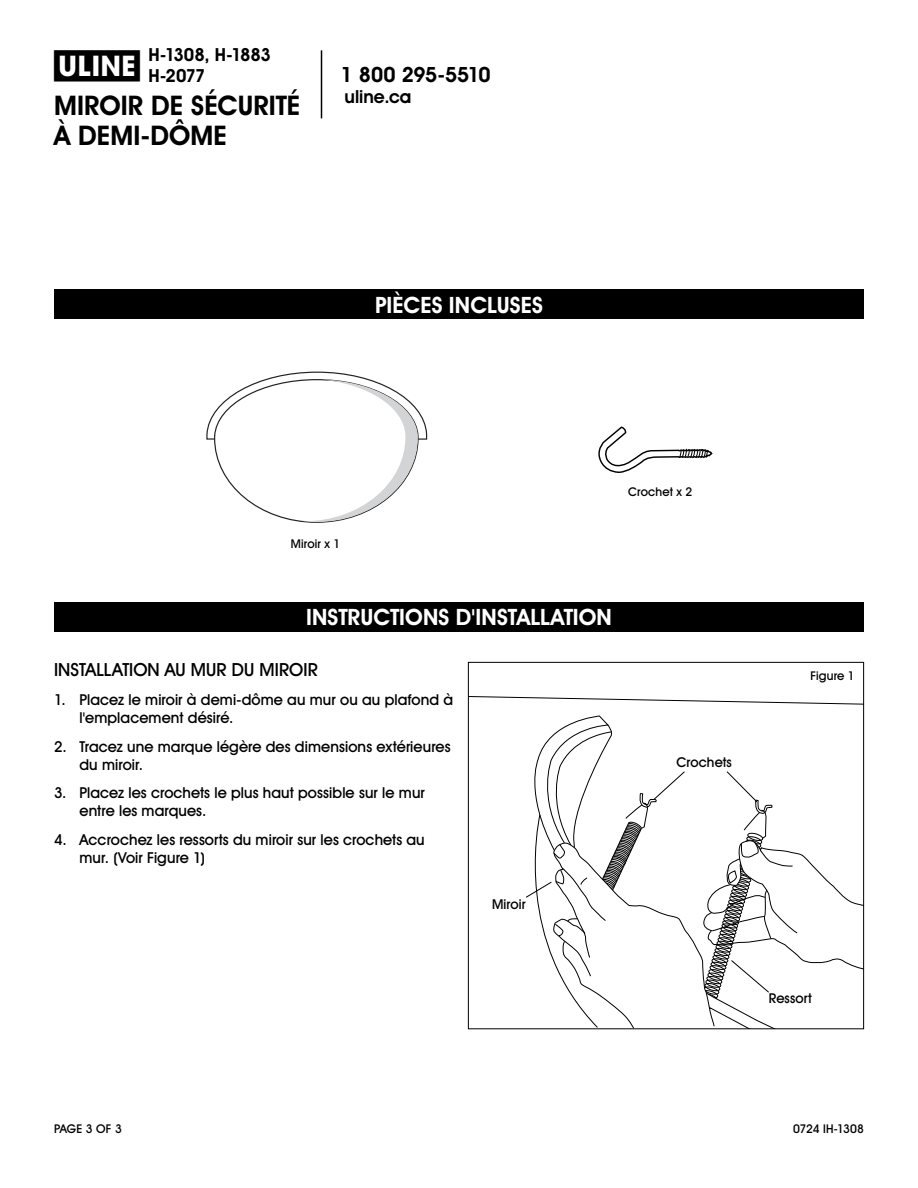
<style>
.page{position:relative;width:918px;height:1188px;background:#fff}
.page>*{position:absolute;margin:0;border:0;box-sizing:border-box;transform-origin:0 0}
.t1{font:700 28.5px "Uline Two Knine";color:#000}
.t2{font:700 27px/30px "Uline Two Knine";letter-spacing:.005em;color:#000}
.t3{font:700 22.5px "Uline Two Knine";color:#fff}
.t4{font:700 21px "Uline Two Knine";letter-spacing:-.02em;color:#000}
.t5{font:18px "Uline Two Knine";letter-spacing:.005em;color:#000}
.t6{font:700 18px/21px "Uline Two Knine";letter-spacing:-.03em;color:#000}
.t7{font:700 18px "Uline Two Knine";letter-spacing:-.005em;color:#000}
.t8{font:15px/18px "Uline Two Knine";letter-spacing:.005em;color:#000}
.t9{font:13.5px "Uline Two Knine";letter-spacing:.01em;color:#000}
.t10{font:12px "Uline Two Knine";letter-spacing:.01em;color:#000}
.t11{font:12px "Uline Two Knine";letter-spacing:-.01em;color:#000}
</style>
<div class="page">
<hr style="left:321px;top:50px;width:1px;height:68px;background:#000">
<div style="left:54px;top:289px;width:810px;height:30px;background:#000"></div>
<div style="left:54px;top:602px;width:810px;height:30px;background:#000"></div>
<svg style="left:206px;top:371px;width:222px;height:152px"></svg>
<svg style="left:598px;top:426px;width:115px;height:47px"></svg>
<svg style="left:470px;top:696px;width:392px;height:9px"></svg>
<svg style="left:516px;top:715px;width:348px;height:314px"></svg>
<h1 class="t1" style="left:54px;top:49px;width:87px">π</h1>
<p class="t6" style="left:148px;top:44px;width:124px">H-1308, H-1883<br>H-2077</p>
<h2 class="t2" style="left:54px;top:90px;width:248px">MIROIR DE SÉCURITÉ<br>À DEMI-DÔME</h2>
<h3 class="t4" style="left:341px;top:62px;width:152px">1 800 295-5510</h3>
<p class="t7" style="left:345px;top:86px;width:68px">uline.ca</p>
<h3 class="t3" style="left:375px;top:291px;width:169px">PIÈCES INCLUSES</h3>
<p class="t10" style="left:291px;top:536px;width:51px">Miroir x 1</p>
<p class="t10" style="left:628px;top:484px;width:66px">Crochet x 2</p>
<h3 class="t3" style="left:306px;top:603px;width:307px">INSTRUCTIONS D'INSTALLATION</h3>
<p class="t5" style="left:54px;top:658px;width:265px">INSTALLATION AU MUR DU MIROIR</p>
<p class="t8" style="left:80px;top:690px;width:375px;text-indent:-26px">1. Placez le miroir à demi-dôme au mur ou au plafond à l'emplacement désiré.</p>
<p class="t8" style="left:80px;top:737px;width:373px;text-indent:-26px">2. Tracez une marque légère des dimensions extérieures du miroir.</p>
<p class="t8" style="left:80px;top:784px;width:347px;text-indent:-26px">3. Placez les crochets le plus haut possible sur le mur entre les marques.</p>
<p class="t8" style="left:80px;top:831px;width:347px;text-indent:-26px">4. Accrochez les ressorts du miroir sur les crochets au mur. (Voir Figure 1)</p>
<p class="t9" style="left:492px;top:896px;width:35px">Miroir</p>
<p class="t9" style="left:676px;top:754px;width:57px">Crochets</p>
<p class="t10" style="left:811px;top:669px;width:46px">Figure 1</p>
<p class="t9" style="left:769px;top:989px;width:45px">Ressort</p>
<p class="t10" style="left:54px;top:1122px;width:69px">PAGE 3 OF 3</p>
<p class="t11" style="left:793px;top:1122px;width:72px">0724 IH-1308</p>
</div>
